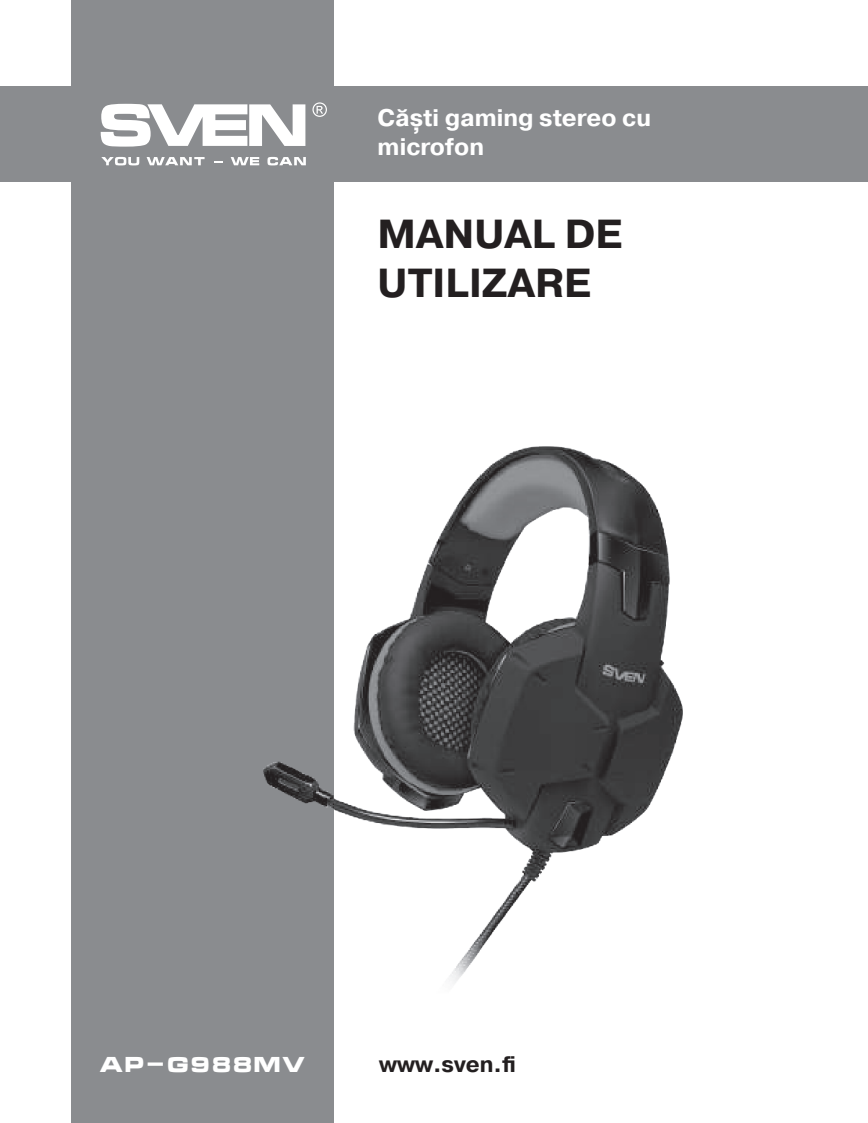
<style>
.page{position:relative;width:868px;height:1123px;background:#fff}
.page>*{position:absolute;margin:0;border:0;box-sizing:border-box;transform-origin:0 0}
.t1{font:700 40.5px/48.6px "Pragmatica";color:#231f20}
.t2{font:700 24px/28.8px "Pragmatica";color:#fff}
.t3{font:700 22.5px "Pragmatica";color:#231f20}
.t4{font:700 21px "Micra";color:#fff}
</style>
<div class="page">
<div style="left:71px;top:0;width:263px;height:1123px;background:#8a8c8f"></div>
<div style="left:0;top:87px;width:867px;height:95px;background:#8a8c8f"></div>
<svg style="left:101px;top:104px;width:204px;height:43px"></svg>
<svg style="left:312px;top:102px;width:15px;height:15px"></svg>
<svg style="left:101px;top:157px;width:38px;height:8px"></svg>
<svg style="left:147px;top:157px;width:58px;height:8px"></svg>
<svg style="left:231px;top:157px;width:28px;height:8px"></svg>
<svg style="left:267px;top:157px;width:39px;height:8px"></svg>
<img style="left:263px;top:446px;width:420px;height:538px">
<p class="t2" style="left:378px;top:103px;width:275px">Căști gaming stereo cu microfon</p>
<h1 class="t1" style="left:378px;top:210px;width:246px">MANUAL DE<br>UTILIZARE</h1>
<p class="t4" style="left:100px;top:1053px;width:207px">AP-G988MV</p>
<p class="t3" style="left:379px;top:1049px;width:138px">www.sven.fi</p>
</div>
